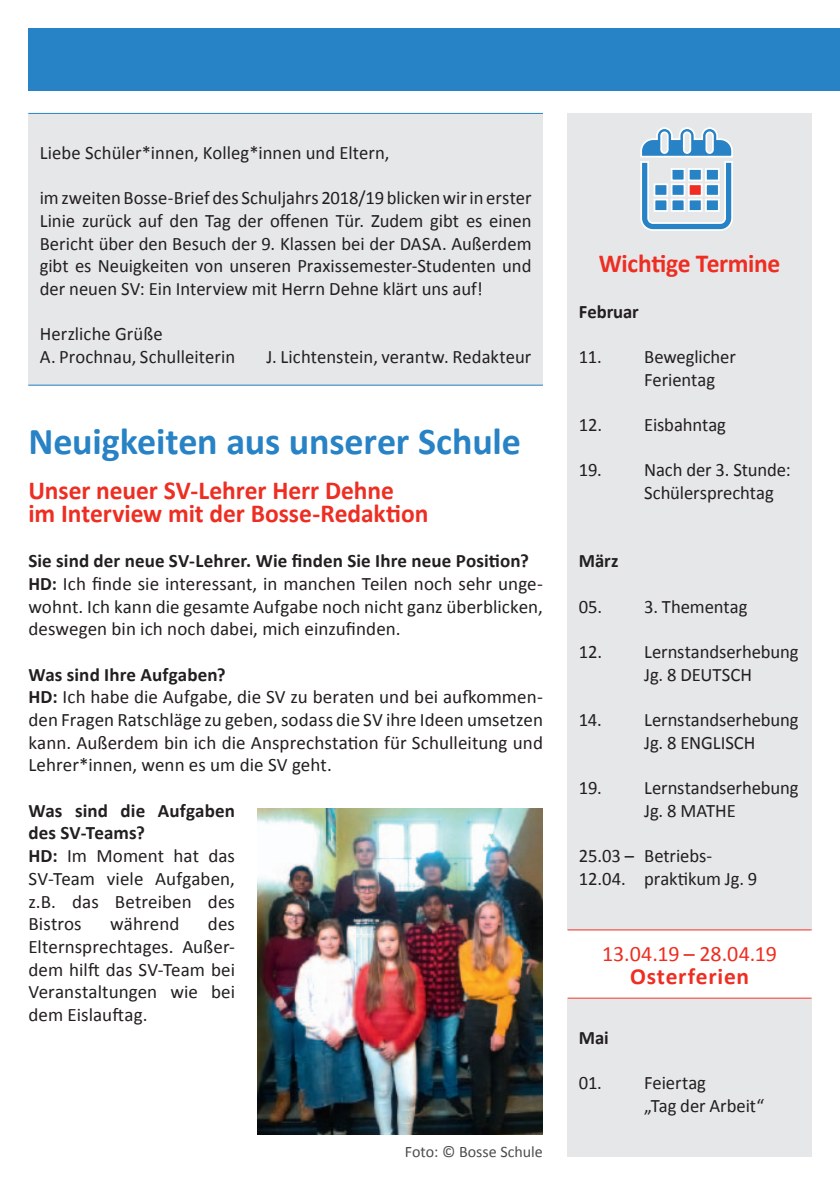
<style>
.page{position:relative;width:840px;height:1191px;background:#fff}
.page>*{position:absolute;margin:0;border:0;box-sizing:border-box;transform-origin:0 0}
.t1{font:700 38px "Calibri";letter-spacing:-.005em;color:#2783c5}
.t2{font:700 26px/22.6px "Calibri";letter-spacing:-.005em;color:#ee2e22}
.t3{font:700 23px "Calibri";letter-spacing:.03em;color:#ee2e22}
.t4{font:22px "Calibri";color:#ee2e22}
.t5{font:19px/22.6px "Calibri";color:#231f20}
.t6{font:700 19px "Calibri";letter-spacing:-.005em;color:#231f20}
.t7{font:16px "Calibri";color:#4b4c4d}
.s1{font-weight:700}
</style>
<div class="page">
<div style="left:567px;top:113px;width:244px;height:1044px;background:#e6e7e9"></div>
<div style="left:567px;top:930px;width:244px;height:68px;background:#fff"></div>
<div style="left:28px;top:28px;width:811px;height:63px;background:#2783c5"></div>
<hr style="left:839px;top:28px;width:1px;height:63px;background:#2783c5">
<div style="left:28px;top:113px;width:514px;height:273px;background:#e6e7e9"></div>
<hr style="left:28px;top:113px;width:514px;height:1px;background:#2783c5">
<hr style="left:28px;top:385px;width:514px;height:1px;background:#2783c5">
<hr style="left:567px;top:929px;width:244px;height:1px;background:#ee2e22">
<hr style="left:567px;top:997px;width:244px;height:1px;background:#ee2e22">
<svg style="left:640px;top:127px;width:93px;height:104px"></svg>
<img style="left:257px;top:808px;width:285px;height:326px">
<p class="t5" style="left:40px;top:141px;width:351px">Liebe Schüler*innen, Kolleg*innen und Eltern,</p>
<p class="t5" style="left:40px;top:187px;width:493px;text-align:justify">im zweiten Bosse-Brief des Schuljahrs 2018/19 blicken wir in erster Linie zurück auf den Tag der offenen Tür. Zudem gibt es -einen Bericht über den Besuch der 9. Klassen bei der DASA. Außerdem gibt es Neuigkeiten von unseren Praxissemester-Studenten und der neuen SV: Ein Interview mit Herrn Dehne klärt uns auf!</p>
<p class="t5" style="left:40px;top:323px;width:197px">Herzliche Grüße<br>A. Prochnau, Schulleiterin</p>
<p class="t5" style="left:266px;top:345px;width:266px">J. Lichtenstein, verantw. Redakteur</p>
<h1 class="t1" style="left:28px;top:417px;width:494px">Neuigkeiten aus unserer Schule</h1>
<h2 class="t2" style="left:28px;top:479px;width:401px">Unser neuer SV-Lehrer Herr Dehne<br>im Interview mit der Bosse-Redaktion</h2>
<p class="t5" style="left:28px;top:549px;width:516px"><span class="s1">Sie sind der neue SV-Lehrer. Wie finden Sie Ihre neue Position?<br>HD:</span> Ich finde sie interessant, in manchen Teilen noch sehr unge&shy;wohnt. Ich kann die gesamte Aufgabe noch nicht ganz überblicken, deswegen bin ich noch dabei, mich einzufinden.</p>
<p class="t5" style="left:28px;top:663px;width:516px"><span class="s1">Was sind Ihre Aufgaben?<br>HD:</span> Ich habe die Aufgabe, die SV zu beraten und bei aufkommen&shy;den Fragen Ratschläge zu geben, sodass die SV ihre Ideen umsetzen kann. Außerdem bin ich die Ansprechstation für Schulleitung und Lehrer*innen, wenn es um die SV geht.</p>
<p class="t5" style="left:28px;top:799px;width:208px"><span class="s1">Was sind die Aufgaben des SV-Teams?<br>HD:</span> Im Moment hat das<br>SV-Team viele Aufgaben, z.B. das Betreiben des<br>Bistros</p>
<p class="t5" style="left:110px;top:912px;width:71px">während</p>
<p class="t5" style="left:28px;top:912px;width:208px;text-align:justify;text-indent:179px">des Elternsprechtages. Außer&shy;dem hilft das SV-Team bei Veranstaltungen wie bei dem Eislauftag.</p>
<p class="t7" style="left:404px;top:1141px;width:139px">Foto: © Bosse Schule</p>
<h2 class="t2" style="left:598px;top:252px;width:183px">Wichtige Termine</h2>
<p class="t6" style="left:578px;top:299px;width:61px">Februar</p>
<p class="t5" style="left:643px;top:345px;width:93px;text-indent:-65px">11. Beweglicher<br>Ferientag</p>
<p class="t5" style="left:578px;top:413px;width:148px">12. Eisbahntag</p>
<p class="t5" style="left:643px;top:459px;width:148px;text-indent:-65px">19. Nach der 3. Stunde:<br>Schülersprechtag</p>
<p class="t6" style="left:578px;top:549px;width:41px">März</p>
<p class="t5" style="left:578px;top:595px;width:170px">05. 3. Thementag</p>
<p class="t5" style="left:643px;top:640px;width:156px;text-indent:-65px">12. Lernstandserhebung<br>Jg. 8 DEUTSCH</p>
<p class="t5" style="left:643px;top:708px;width:156px;text-indent:-65px">14. Lernstandserhebung<br>Jg. 8 ENGLISCH</p>
<p class="t5" style="left:578px;top:776px;width:221px;text-align:center">19. Lernstandserhebung<br>Jg. 8 MATHE</p>
<p class="t5" style="left:578px;top:844px;width:180px">25.03 – Betriebs-<br>12.04. praktikum Jg. 9</p>
<p class="t4" style="left:601px;top:939px;width:176px">13.04.19 – 28.04.19</p>
<p class="t3" style="left:629px;top:961px;width:120px">Osterferien</p>
<p class="t6" style="left:578px;top:1025px;width:31px">Mai</p>
<p class="t5" style="left:643px;top:1071px;width:121px;text-indent:-65px">01. Feiertag<br>„Tag der Arbeit“</p>
</div>
